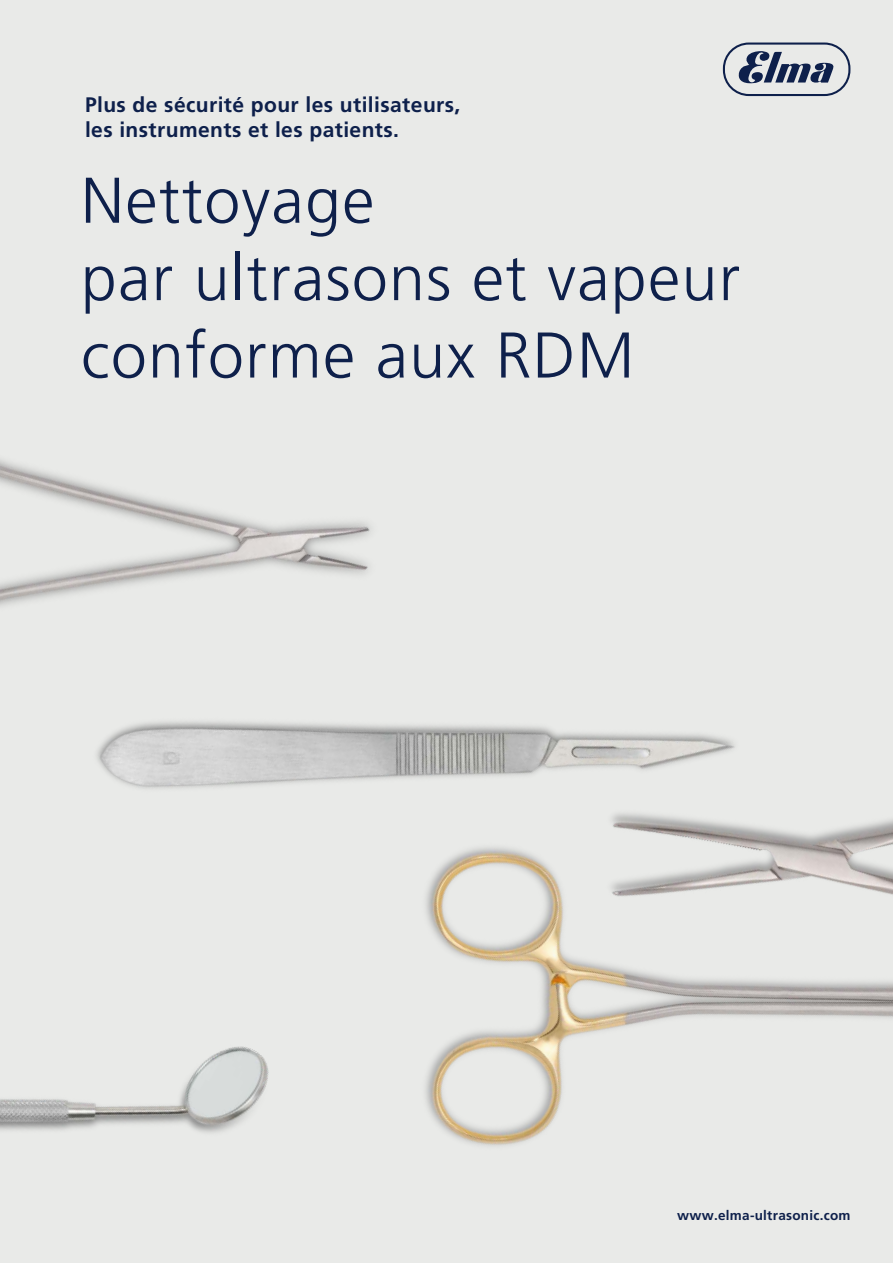
<style>
.page{position:relative;width:893px;height:1263px;background:#e9eae8}
.page>*{position:absolute;margin:0;border:0;box-sizing:border-box;transform-origin:0 0}
.t1{font:300 64.5px/77.4px "Frutiger LT Pro";letter-spacing:.02em;color:#0e204b}
.t2{font:700 21px/25.2px "Frutiger LT Pro";letter-spacing:.02em;color:#0e204b}
.t3{font:700 13.5px "Frutiger LT Pro";letter-spacing:.02em;color:#0e204b}
</style>
<div class="page">
<svg style="left:723px;top:43px;width:127px;height:53px"></svg>
<img style="left:0;top:1090px;width:264px;height:43px">
<img style="left:183px;top:1046px;width:86px;height:44px">
<img style="left:412px;top:725px;width:137px;height:421px">
<img style="left:549px;top:729px;width:344px;height:397px">
<img style="left:0;top:459px;width:412px;height:330px">
<p class="t2" style="left:85px;top:92px;width:377px">Plus de sécurité pour les utilisateurs, les instruments et les patients.</p>
<h1 class="t1" style="left:81px;top:162px;width:661px">Nettoyage<br>par ultrasons et vapeur conforme aux RDM</h1>
<p class="t3" style="left:677px;top:1208px;width:175px">www.elma-ultrasonic.com</p>
</div>
